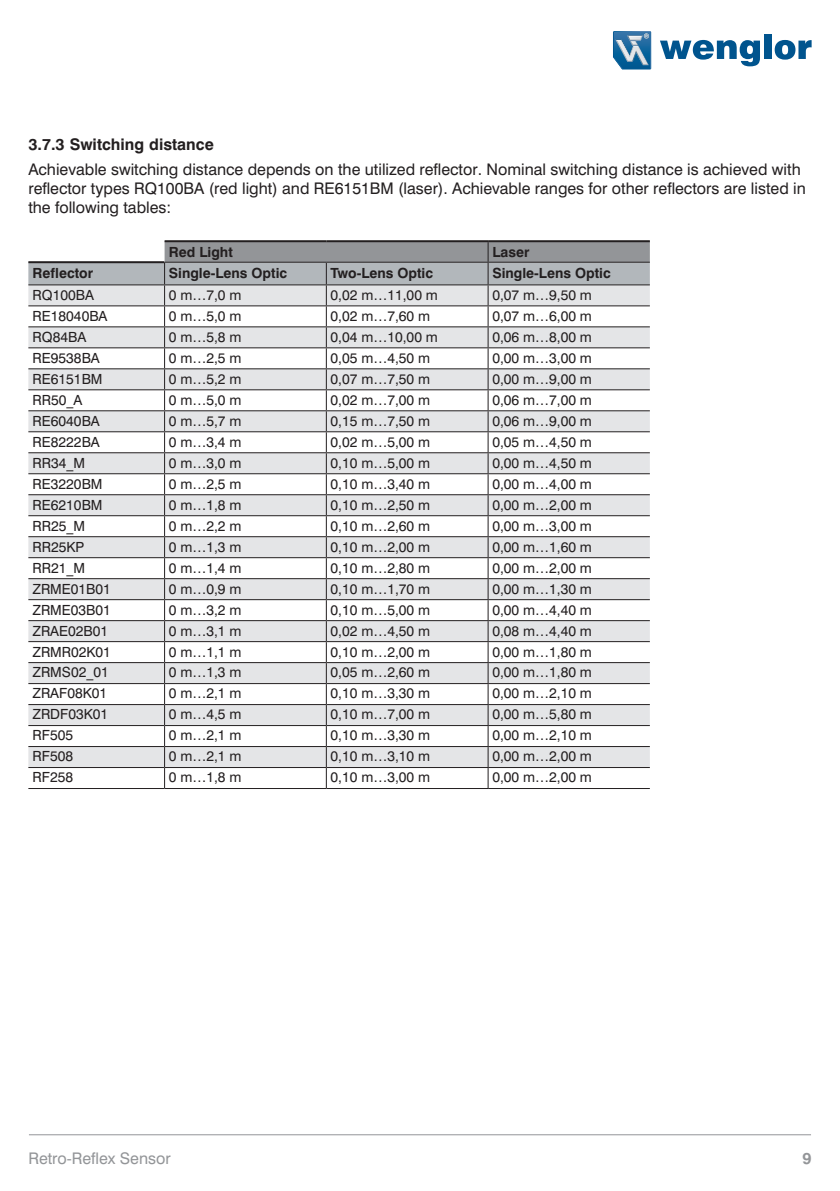
<style>
.page{position:relative;width:840px;height:1191px;background:#fff}
.page>*{position:absolute;margin:0;border:0;box-sizing:border-box;transform-origin:0 0}
.t1{font:16px/19.2px "Swiss 721 BT";color:#231f20}
.t2{font:700 16px "Swiss 721 BT";color:#231f20}
.t3{font:16px "Swiss 721 BT";color:#939598}
.t4{font:700 16px "Swiss 721 BT";color:#939598}
.t5{font:14px "Swiss 721 BT";color:#231f20}
.t6{font:700 14px "Swiss 721 BT";color:#231f20}
</style>
<div class="page">
<svg style="left:660px;top:40px;width:99px;height:26px"></svg>
<div style="left:763px;top:34px;width:8px;height:25px;background:#00548e"></div>
<svg style="left:774px;top:40px;width:37px;height:20px"></svg>
<svg style="left:613px;top:31px;width:38px;height:39px"></svg>
<hr style="left:29px;top:1134px;width:781px;height:1px;background:#939598">
<hr style="left:164px;top:788px;width:162px;height:1px;background:#231f20">
<hr style="left:164px;top:240px;width:162px;height:2px;background:#231f20">
<hr style="left:326px;top:240px;width:162px;height:2px;background:#231f20">
<hr style="left:488px;top:240px;width:161px;height:2px;background:#231f20">
<svg style="left:28px;top:241px;width:621px;height:547px"></svg>
<hr style="left:28px;top:788px;width:136px;height:1px;background:#231f20">
<hr style="left:326px;top:788px;width:162px;height:1px;background:#231f20">
<hr style="left:488px;top:788px;width:161px;height:1px;background:#231f20">
<p class="t2" style="left:28px;top:135px;width:187px">3.7.3 Switching distance</p>
<p class="t1" style="left:28px;top:159px;width:778px">Achievable switching distance depends on the utilized reflector. Nominal switching distance is achieved with reflector types RQ100BA (red light) and RE6151BM (laser). Achievable ranges for other reflectors are listed in the following tables:</p>
<p class="t6" style="left:169px;top:243px;width:65px">Red Light</p>
<p class="t6" style="left:492px;top:243px;width:38px">Laser</p>
<p class="t6" style="left:33px;top:264px;width:62px">Reflector</p>
<p class="t6" style="left:169px;top:264px;width:120px">Single-Lens Optic</p>
<p class="t6" style="left:330px;top:264px;width:104px">Two-Lens Optic</p>
<p class="t6" style="left:492px;top:264px;width:120px">Single-Lens Optic</p>
<p class="t5" style="left:33px;top:286px;width:63px">RQ100BA</p>
<p class="t5" style="left:169px;top:286px;width:74px">0 m…7,0 m</p>
<p class="t5" style="left:330px;top:286px;width:109px">0,02 m…11,00 m</p>
<p class="t5" style="left:492px;top:286px;width:101px">0,07 m…9,50 m</p>
<p class="t5" style="left:33px;top:307px;width:76px">RE18040BA</p>
<p class="t5" style="left:169px;top:307px;width:74px">0 m…5,0 m</p>
<p class="t5" style="left:330px;top:307px;width:101px">0,02 m…7,60 m</p>
<p class="t5" style="left:492px;top:307px;width:101px">0,07 m…6,00 m</p>
<p class="t5" style="left:33px;top:328px;width:55px">RQ84BA</p>
<p class="t5" style="left:169px;top:328px;width:74px">0 m…5,8 m</p>
<p class="t5" style="left:330px;top:328px;width:109px">0,04 m…10,00 m</p>
<p class="t5" style="left:492px;top:328px;width:101px">0,06 m…8,00 m</p>
<p class="t5" style="left:33px;top:349px;width:69px">RE9538BA</p>
<p class="t5" style="left:169px;top:349px;width:74px">0 m…2,5 m</p>
<p class="t5" style="left:330px;top:349px;width:101px">0,05 m…4,50 m</p>
<p class="t5" style="left:492px;top:349px;width:101px">0,00 m…3,00 m</p>
<p class="t5" style="left:33px;top:370px;width:71px">RE6151BM</p>
<p class="t5" style="left:169px;top:370px;width:74px">0 m…5,2 m</p>
<p class="t5" style="left:330px;top:370px;width:101px">0,07 m…7,50 m</p>
<p class="t5" style="left:492px;top:370px;width:101px">0,00 m…9,00 m</p>
<p class="t5" style="left:33px;top:391px;width:51px">RR50_A</p>
<p class="t5" style="left:169px;top:391px;width:74px">0 m…5,0 m</p>
<p class="t5" style="left:330px;top:391px;width:101px">0,02 m…7,00 m</p>
<p class="t5" style="left:492px;top:391px;width:101px">0,06 m…7,00 m</p>
<p class="t5" style="left:33px;top:412px;width:69px">RE6040BA</p>
<p class="t5" style="left:169px;top:412px;width:74px">0 m…5,7 m</p>
<p class="t5" style="left:330px;top:412px;width:101px">0,15 m…7,50 m</p>
<p class="t5" style="left:492px;top:412px;width:101px">0,06 m…9,00 m</p>
<p class="t5" style="left:33px;top:433px;width:69px">RE8222BA</p>
<p class="t5" style="left:169px;top:433px;width:74px">0 m…3,4 m</p>
<p class="t5" style="left:330px;top:433px;width:101px">0,02 m…5,00 m</p>
<p class="t5" style="left:492px;top:433px;width:101px">0,05 m…4,50 m</p>
<p class="t5" style="left:33px;top:454px;width:54px">RR34_M</p>
<p class="t5" style="left:169px;top:454px;width:74px">0 m…3,0 m</p>
<p class="t5" style="left:330px;top:454px;width:101px">0,10 m…5,00 m</p>
<p class="t5" style="left:492px;top:454px;width:101px">0,00 m…4,50 m</p>
<p class="t5" style="left:33px;top:475px;width:71px">RE3220BM</p>
<p class="t5" style="left:169px;top:475px;width:74px">0 m…2,5 m</p>
<p class="t5" style="left:330px;top:475px;width:101px">0,10 m…3,40 m</p>
<p class="t5" style="left:492px;top:475px;width:101px">0,00 m…4,00 m</p>
<p class="t5" style="left:33px;top:496px;width:71px">RE6210BM</p>
<p class="t5" style="left:169px;top:496px;width:74px">0 m…1,8 m</p>
<p class="t5" style="left:330px;top:496px;width:101px">0,10 m…2,50 m</p>
<p class="t5" style="left:492px;top:496px;width:101px">0,00 m…2,00 m</p>
<p class="t5" style="left:33px;top:517px;width:54px">RR25_M</p>
<p class="t5" style="left:169px;top:517px;width:74px">0 m…2,2 m</p>
<p class="t5" style="left:330px;top:517px;width:101px">0,10 m…2,60 m</p>
<p class="t5" style="left:492px;top:517px;width:101px">0,00 m…3,00 m</p>
<p class="t5" style="left:33px;top:538px;width:53px">RR25KP</p>
<p class="t5" style="left:169px;top:538px;width:74px">0 m…1,3 m</p>
<p class="t5" style="left:330px;top:538px;width:101px">0,10 m…2,00 m</p>
<p class="t5" style="left:492px;top:538px;width:101px">0,00 m…1,60 m</p>
<p class="t5" style="left:33px;top:559px;width:54px">RR21_M</p>
<p class="t5" style="left:169px;top:559px;width:74px">0 m…1,4 m</p>
<p class="t5" style="left:330px;top:559px;width:101px">0,10 m…2,80 m</p>
<p class="t5" style="left:492px;top:559px;width:101px">0,00 m…2,00 m</p>
<p class="t5" style="left:33px;top:580px;width:80px">ZRME01B01</p>
<p class="t5" style="left:169px;top:580px;width:74px">0 m…0,9 m</p>
<p class="t5" style="left:330px;top:580px;width:101px">0,10 m…1,70 m</p>
<p class="t5" style="left:492px;top:580px;width:101px">0,00 m…1,30 m</p>
<p class="t5" style="left:33px;top:601px;width:80px">ZRME03B01</p>
<p class="t5" style="left:169px;top:601px;width:74px">0 m…3,2 m</p>
<p class="t5" style="left:330px;top:601px;width:101px">0,10 m…5,00 m</p>
<p class="t5" style="left:492px;top:601px;width:101px">0,00 m…4,40 m</p>
<p class="t5" style="left:33px;top:622px;width:77px">ZRAE02B01</p>
<p class="t5" style="left:169px;top:622px;width:74px">0 m…3,1 m</p>
<p class="t5" style="left:330px;top:622px;width:101px">0,02 m…4,50 m</p>
<p class="t5" style="left:492px;top:622px;width:101px">0,08 m…4,40 m</p>
<p class="t5" style="left:33px;top:643px;width:80px">ZRMR02K01</p>
<p class="t5" style="left:169px;top:643px;width:74px">0 m…1,1 m</p>
<p class="t5" style="left:330px;top:643px;width:101px">0,10 m…2,00 m</p>
<p class="t5" style="left:492px;top:643px;width:101px">0,00 m…1,80 m</p>
<p class="t5" style="left:33px;top:664px;width:78px">ZRMS02_01</p>
<p class="t5" style="left:169px;top:664px;width:74px">0 m…1,3 m</p>
<p class="t5" style="left:330px;top:664px;width:101px">0,05 m…2,60 m</p>
<p class="t5" style="left:492px;top:664px;width:101px">0,00 m…1,80 m</p>
<p class="t5" style="left:33px;top:685px;width:76px">ZRAF08K01</p>
<p class="t5" style="left:169px;top:685px;width:74px">0 m…2,1 m</p>
<p class="t5" style="left:330px;top:685px;width:101px">0,10 m…3,30 m</p>
<p class="t5" style="left:492px;top:685px;width:101px">0,00 m…2,10 m</p>
<p class="t5" style="left:33px;top:706px;width:77px">ZRDF03K01</p>
<p class="t5" style="left:169px;top:706px;width:74px">0 m…4,5 m</p>
<p class="t5" style="left:330px;top:706px;width:101px">0,10 m…7,00 m</p>
<p class="t5" style="left:492px;top:706px;width:101px">0,00 m…5,80 m</p>
<p class="t5" style="left:33px;top:727px;width:42px">RF505</p>
<p class="t5" style="left:169px;top:727px;width:74px">0 m…2,1 m</p>
<p class="t5" style="left:330px;top:727px;width:101px">0,10 m…3,30 m</p>
<p class="t5" style="left:492px;top:727px;width:101px">0,00 m…2,10 m</p>
<p class="t5" style="left:33px;top:748px;width:42px">RF508</p>
<p class="t5" style="left:169px;top:748px;width:74px">0 m…2,1 m</p>
<p class="t5" style="left:330px;top:748px;width:101px">0,10 m…3,10 m</p>
<p class="t5" style="left:492px;top:748px;width:101px">0,00 m…2,00 m</p>
<p class="t5" style="left:33px;top:769px;width:42px">RF258</p>
<p class="t5" style="left:169px;top:769px;width:74px">0 m…1,8 m</p>
<p class="t5" style="left:330px;top:769px;width:101px">0,10 m…3,00 m</p>
<p class="t5" style="left:492px;top:769px;width:101px">0,00 m…2,00 m</p>
<p class="t3" style="left:28px;top:1148px;width:144px">Retro-Reflex Sensor</p>
<p class="t4" style="left:802px;top:1148px;width:11px">9</p>
</div>
